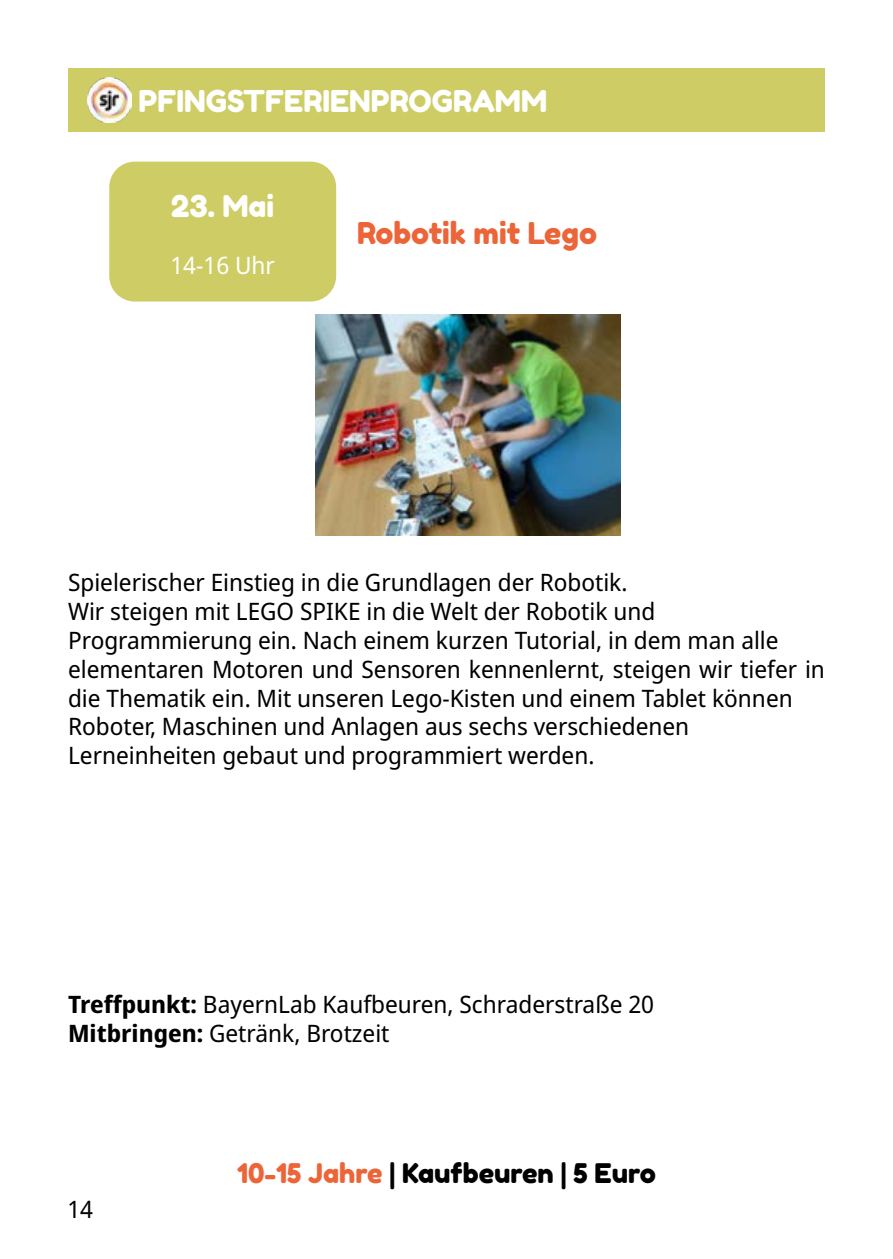
<style>
.page{position:relative;width:893px;height:1259px;background:#fff}
.page>*{position:absolute;margin:0;border:0;box-sizing:border-box;transform-origin:0 0}
.t1{font:30px "Fredoka One";color:#fff}
.t2{font:30px "Fredoka One";color:#ec6539}
.t3{font:27px "Fredoka One";color:#000}
.t4{font:24px/28.8px "Noto Sans Display";color:#000}
.t5{font:24px "Noto Sans Display";color:#fff}
.s1{font-weight:700}
.s2{color:#ec6539}
</style>
<div class="page">
<div style="left:68px;top:68px;width:757px;height:64px;background:#cecd65"></div>
<img style="left:87px;top:78px;width:44px;height:44px">
<div style="left:109px;top:162px;width:227px;height:139px;background:#cecd65;border-radius:26px"></div>
<img style="left:315px;top:315px;width:306px;height:221px">
<p class="t1" style="left:138px;top:83px;width:410px">PFINGSTFERIENPROGRAMM</p>
<p class="t1" style="left:171px;top:187px;width:104px">23. Mai</p>
<p class="t5" style="left:170px;top:248px;width:106px">14-16 Uhr</p>
<p class="t2" style="left:357px;top:214px;width:241px">Robotik mit Lego</p>
<p class="t4" style="left:68px;top:569px;width:758px">Spielerischer Einstieg in die Grundlagen der Robotik.<br>Wir steigen mit LEGO SPIKE in die Welt der Robotik und Programmierung ein. Nach einem kurzen Tutorial, in dem man alle elementaren Motoren und Sensoren kennenlernt, steigen wir tiefer in die Thematik ein. Mit unseren Lego-Kisten und einem Tablet können Roboter, Maschinen und Anlagen aus sechs verschiedenen Lerneinheiten gebaut und programmiert werden.</p>
<p class="t4" style="left:68px;top:990px;width:588px"><span class="s1">Treffpunkt:</span> BayernLab Kaufbeuren, Schraderstraße 20<br><span class="s1">Mitbringen:</span> Getränk, Brotzeit</p>
<p class="t4" style="left:67px;top:1195px;width:27px">14</p>
<p class="t3" style="left:237px;top:1156px;width:420px"><span class="s2">10-15 Jahre</span> | Kaufbeuren | 5 Euro</p>
</div>
